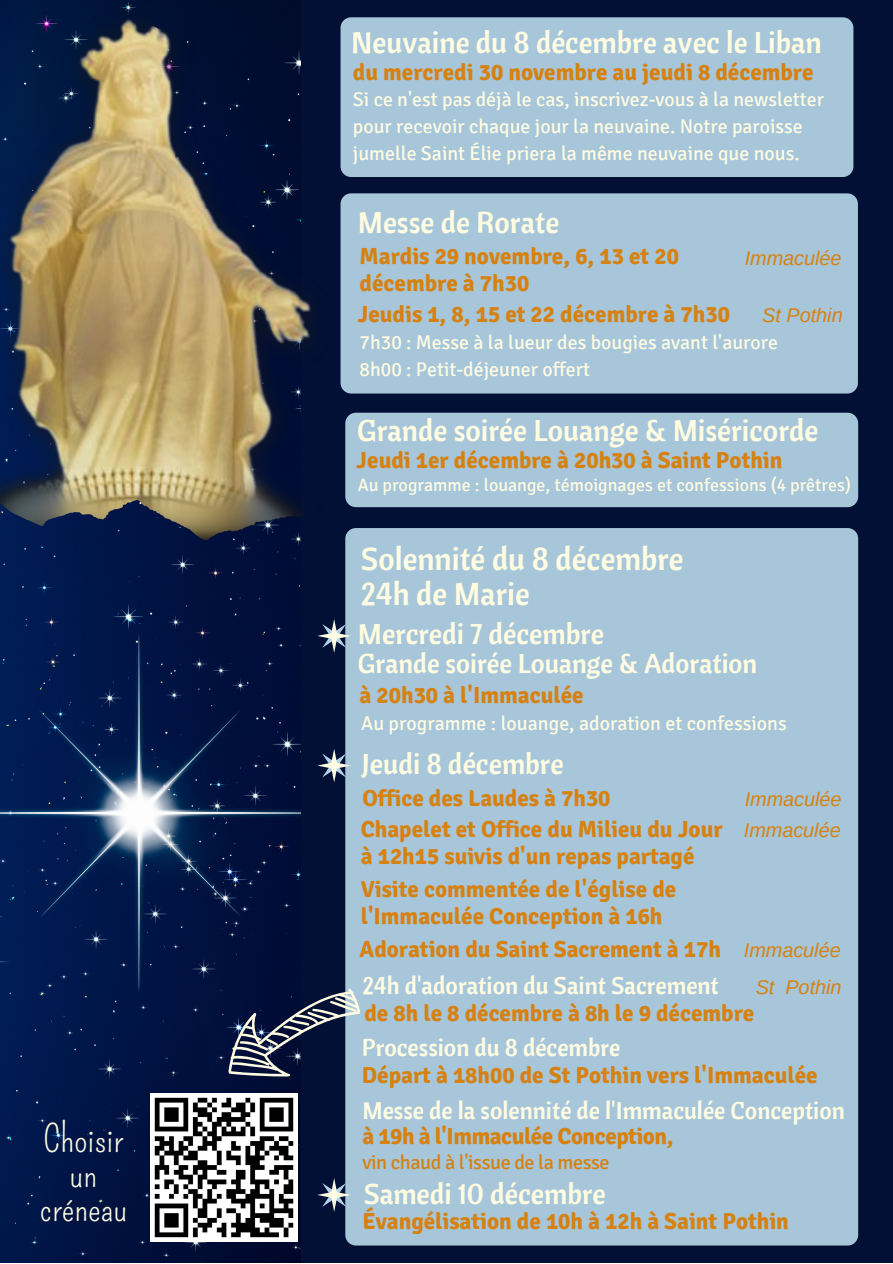
<style>
.page{position:relative;width:893px;height:1264px;background:#fff}
.page>*{position:absolute;margin:0;border:0;box-sizing:border-box;transform-origin:0 0}
.t1{font:37.5px/34.8px "Pompiere";color:#fffce2;text-align:center}
.t2{font:31.5px/35.1px "Cantora One";color:#fffce2}
.t3{font:29.7px "Cantora One";color:#fffce2}
.t4{font:28.5px "Cantora One";color:#fffce2}
.t5{font:27px "Cantora One";color:#fffce2}
.t6{font:24px "Cantora One";color:#fffce2}
.t7{font:700 23.1px/27px "Signika";color:#d68110}
.t8{font:700 23.1px "Signika";letter-spacing:-.02em;color:#d68110}
.t9{font:20.1px "Signika";letter-spacing:-.02em;color:#d68110}
.t10{font:19.95px "Signika";color:#fffce2}
.t11{font:19.8px/27px "Signika";color:#fffce2}
.t12{font:italic 19.8px "Arimo";color:#d68110}
.t13{font:18px "Signika";color:#fffce2}
.s1{font-family:"Arimo";font-weight:400;font-style:italic;font-size:19.8px}
</style>
<div class="page">
<div style="left:0;top:0;width:892px;height:1262px;background:#021036"></div>
<img style="left:0;top:0;width:301px;height:1262px">
<div style="left:340px;top:193px;width:517px;height:200px;background:#a7c6da;border-radius:11px"></div>
<div style="left:340px;top:17px;width:513px;height:160px;background:#a7c6da;border-radius:11px"></div>
<div style="left:345px;top:413px;width:513px;height:94px;background:#a7c6da;border-radius:11px"></div>
<div style="left:345px;top:528px;width:513px;height:717px;background:#a7c6da;border-radius:11px"></div>
<svg style="left:317px;top:619px;width:34px;height:33px"></svg>
<svg style="left:317px;top:748px;width:34px;height:34px"></svg>
<svg style="left:317px;top:1178px;width:34px;height:33px"></svg>
<img style="left:150px;top:1093px;width:148px;height:148px">
<svg style="left:0;top:937px;width:360px;height:156px"></svg>
<img style="left:0;top:47px;width:254px;height:493px">
<h1 class="t1" style="left:39px;top:1121px;width:89px">Choisir un créneau</h1>
<p class="t3" style="left:351px;top:23px;width:472px">Neuvaine du 8 décembre avec le Liban</p>
<p class="t7" style="left:353px;top:59px;width:462px">du mercredi 30 novembre au jeudi 8 décembre</p>
<p class="t11" style="left:353px;top:86px;width:472px">Si ce n'est pas déjà le cas, inscrivez-vous à la newsletter pour recevoir chaque jour la neuvaine. Notre paroisse jumelle Saint Élie priera la même neuvaine que nous.</p>
<p class="t3" style="left:358px;top:203px;width:203px">Messe de Rorate</p>
<p class="t7" style="left:359px;top:243px;width:321px">Mardis 29 novembre, 6, 13 et 20 décembre à 7h30</p>
<p class="t12" style="left:744px;top:247px;width:98px">Immaculée</p>
<p class="t12" style="left:762px;top:304px;width:82px">St Pothin</p>
<p class="t7" style="left:357px;top:301px;width:374px">Jeudis 1, 8, 15 et 22 décembre à 7h30</p>
<p class="t11" style="left:359px;top:329px;width:420px">7h30 : Messe à la lueur des bougies avant l'aurore<br>8h00 : Petit-déjeuner offert</p>
<p class="t3" style="left:357px;top:411px;width:463px">Grande soirée Louange &amp; Miséricorde</p>
<p class="t13" style="left:357px;top:474px;width:495px">Au programme : louange, témoignages et confessions (4 prêtres)</p>
<p class="t7" style="left:356px;top:446px;width:427px">Jeudi 1er décembre à 20h30 à Saint Pothin</p>
<h2 class="t2" style="left:361px;top:540px;width:324px">Solennité du 8 décembre<br>24h de Marie</h2>
<p class="t4" style="left:358px;top:615px;width:247px">Mercredi 7 décembre</p>
<p class="t5" style="left:358px;top:646px;width:401px">Grande soirée Louange &amp; Adoration</p>
<p class="t10" style="left:361px;top:711px;width:427px">Au programme : louange, adoration et confessions</p>
<p class="t7" style="left:359px;top:682px;width:225px">à 20h30 à l'Immaculée</p>
<p class="t4" style="left:362px;top:745px;width:203px">Jeudi 8 décembre</p>
<p class="t7" style="left:362px;top:785px;width:249px">Office des Laudes à 7h30</p>
<p class="t12" style="left:744px;top:788px;width:98px">Immaculée</p>
<p class="t7" style="left:361px;top:816px;width:363px">Chapelet et Office du Milieu du Jour à 12h15 suivis d'un repas partagé</p>
<p class="t7" style="left:361px;top:876px;width:317px">Visite commentée de l'église de l'Immaculée Conception à 16h</p>
<p class="t12" style="left:743px;top:819px;width:98px">Immaculée</p>
<p class="t7" style="left:359px;top:935px;width:482px">Adoration du Saint Sacrement à 17h <span class="s1">Immaculée</span></p>
<p class="t6" style="left:362px;top:970px;width:358px">24h d'adoration du Saint Sacrement</p>
<p class="t7" style="left:364px;top:999px;width:391px">de 8h le 8 décembre à 8h le 9 décembre</p>
<p class="t12" style="left:755px;top:976px;width:87px">St Pothin</p>
<p class="t6" style="left:362px;top:1032px;width:260px">Procession du 8 décembre</p>
<p class="t7" style="left:362px;top:1062px;width:457px">Départ à 18h00 de St Pothin vers l'Immaculée</p>
<p class="t6" style="left:362px;top:1095px;width:484px">Messe de la solennité de l'Immaculée Conception</p>
<p class="t8" style="left:362px;top:1122px;width:312px">à 19h à l'Immaculée Conception,</p>
<p class="t9" style="left:362px;top:1150px;width:248px">vin chaud à l'issue de la messe</p>
<p class="t4" style="left:364px;top:1175px;width:243px">Samedi 10 décembre</p>
<p class="t7" style="left:362px;top:1208px;width:428px">Évangélisation de 10h à 12h à Saint Pothin</p>
</div>
